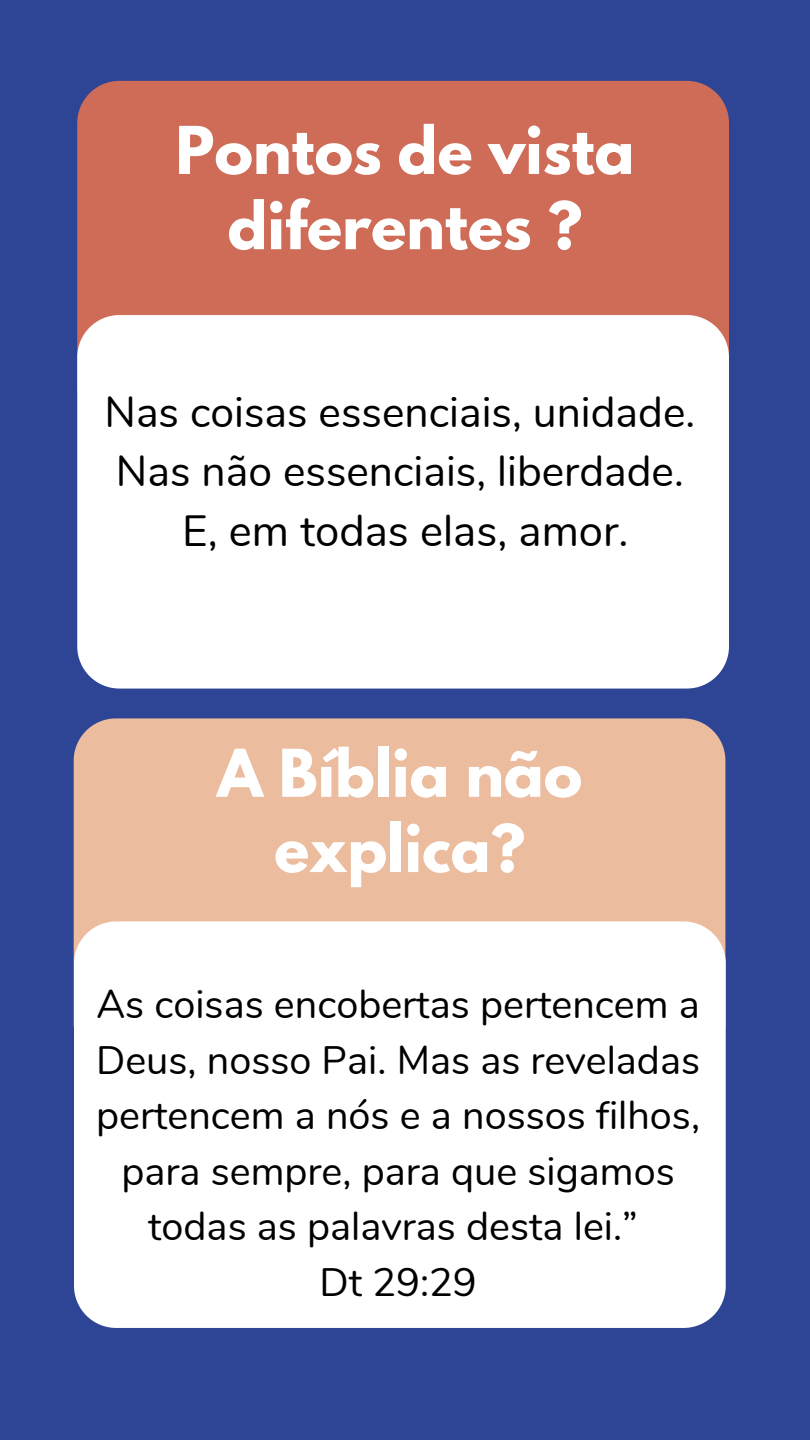
<style>
.page{position:relative;width:810px;height:1440px;background:#2e4494}
.page>*{position:absolute;margin:0;border:0;box-sizing:border-box;transform-origin:0 0}
.t1{font:700 58.3px/75.3px "League Spartan";color:#fff;text-align:center}
.t2{font:43.7px "Nunito";color:#000}
.t3{font:42.7px/59.2px "Nunito";color:#000}
.t4{font:39.7px/55.5px "Nunito";color:#000;text-align:center}
</style>
<div class="page">
<div style="left:74px;top:718px;width:651px;height:348px;background:#ecbc9e;border-radius:42px"></div>
<div style="left:77px;top:81px;width:652px;height:347px;background:#cf6c58;border-radius:42px"></div>
<div style="left:77px;top:315px;width:652px;height:374px;background:#fff;border-radius:42px"></div>
<div style="left:74px;top:921px;width:652px;height:407px;background:#fff;border-radius:42px"></div>
<h1 class="t1" style="left:176px;top:120px;width:460px">Pontos de vista diferentes ?</h1>
<p class="t3" style="left:105px;top:384px;width:592px">Nas coisas essenciais, unidade.<br>Nas não essenciais, liberdade.</p>
<p class="t2" style="left:182px;top:502px;width:448px">E, em todas elas, amor.</p>
<h1 class="t1" style="left:217px;top:743px;width:367px">A Bíblia não explica?</h1>
<p class="t4" style="left:96px;top:977px;width:606px">As coisas encobertas pertencem a<br>Deus, nosso Pai. Mas as reveladas pertencem a nós e a nossos filhos, para sempre, para que sigamos todas as palavras desta lei.”<br>Dt 29:29</p>
</div>
